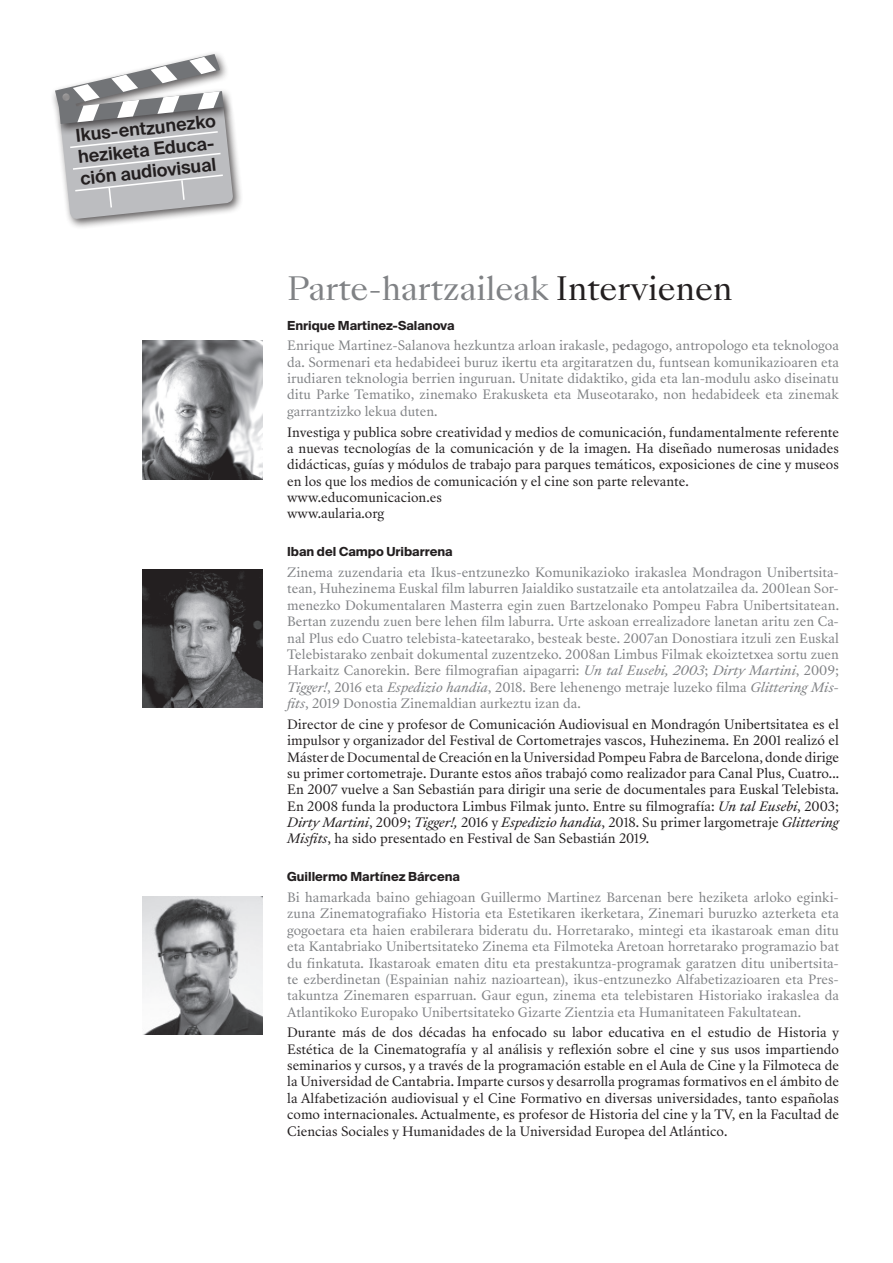
<style>
.page{position:relative;width:893px;height:1263px;background:#fff}
.page>*{position:absolute;margin:0;border:0;box-sizing:border-box;transform-origin:0 0}
.t1{font:31.2px "Sang Bleu Kingdom";color:#808285}
.t2{font:600 17.85px/21.6px "Suisse Intl";color:#231f20}
.A_Texto_corrido{font:12.45px/16.4px "Sang Bleu Republic";color:#808285;text-align:justify}
.A_Texto_corrido-2{font:12.45px/16.4px "Sang Bleu Republic";color:#231f20;text-align:justify}
.A_Texto_corrido-3{font:700 12.45px "Suisse Intl";color:#231f20}
.s1{color:#231f20}
.s2{font-style:italic}
</style>
<div class="page">
<img style="left:143px;top:341px;width:120px;height:138px">
<img style="left:143px;top:569px;width:120px;height:139px">
<img style="left:143px;top:896px;width:120px;height:138px">
<div style="left:56px;top:98px;width:188px;height:132px;background:#231f20;opacity:.75"></div>
<svg style="left:55px;top:54px;width:179px;height:165px"></svg>
<p class="t2" style="left:75px;top:125px;width:142px;rotate:-6deg">Ikus-entzunezko heziketa Educa&shy;ción audiovisual</p>
<p class="t1" style="left:287px;top:267px;width:447px">Parte-hartzaileak <span class="s1">Intervienen</span></p>
<p class="A_Texto_corrido-3" style="left:287px;top:318px;width:169px">Enrique Martinez-Salanova</p>
<p class="A_Texto_corrido" style="left:287px;top:338px;width:553px">Enrique Martinez-Salanova hezkuntza arloan irakasle, pedagogo, antropologo eta teknologoa da. Sormenari eta hedabideei buruz ikertu eta argitaratzen du, funtsean komunikazioaren eta irudiaren teknologia berrien inguruan. Unitate didaktiko, gida eta lan-modulu asko diseinatu ditu Parke Tematiko, zinemako Erakusketa eta Museotarako, non hedabideek eta zinemak garrantzizko lekua duten.</p>
<p class="A_Texto_corrido-2" style="left:287px;top:424px;width:553px">Investiga y publica sobre creatividad y medios de comunicación, fundamentalmente referente a nuevas tecnologías de la comunicación y de la imagen. Ha diseñado numerosas unidades didácticas, guías y módulos de trabajo para parques temáticos, exposiciones de cine y museos en los que los medios de comunicación y el cine son parte relevante.</p>
<p class="A_Texto_corrido-2" style="left:287px;top:490px;width:156px">www.educomunicacion.es</p>
<p class="A_Texto_corrido-2" style="left:287px;top:506px;width:99px">www.aularia.org</p>
<p class="A_Texto_corrido-3" style="left:287px;top:545px;width:167px">Iban del Campo Uribarrena</p>
<p class="A_Texto_corrido" style="left:287px;top:565px;width:553px">Zinema zuzendaria eta Ikus-entzunezko Komunikazioko irakaslea Mondragon Unibertsita&shy;tean, Huhezinema Euskal film laburren Jaialdiko sustatzaile eta antolatzailea da. 2001ean Sor&shy;menezko Dokumentalaren Masterra egin zuen Bartzelonako Pompeu Fabra Unibertsitatean.<br>Bertan zuzendu zuen bere lehen film laburra. Urte askoan errealizadore lanetan aritu zen Ca&shy;nal Plus edo Cuatro telebista-kateetarako, besteak beste. 2007an Donostiara itzuli zen Euskal Telebistarako zenbait dokumental zuzentzeko. 2008an Limbus Filmak ekoiztetxea sortu zuen Harkaitz Canorekin. Bere filmografian aipagarri: <span class="s2">Un tal Eusebi, 2003</span>; <span class="s2">Dirty Martini</span>, 2009; <span class="s2">Tigger!</span>, 2016 eta <span class="s2">Espedizio handia</span>, 2018. Bere lehenengo metraje luzeko filma <span class="s2">Glittering Mis&shy;fits</span>, 2019 Donostia Zinemaldian aurkeztu izan da.</p>
<p class="A_Texto_corrido-2" style="left:287px;top:716px;width:553px">Director de cine y profesor de Comunicación Audiovisual en Mondragón Unibertsitatea es el impulsor y organizador del Festival de Cortometrajes vascos, Huhezinema. En 2001 realizó el Máster de Documental de Creación en la Universidad Pompeu Fabra de Barcelona, donde dirige su primer cortometraje. Durante estos años trabajó como realizador para Canal Plus, Cuatro...<br>En 2007 vuelve a San Sebastián para dirigir una serie de documentales para Euskal Telebista.<br>En 2008 funda la productora Limbus Filmak junto. Entre su filmografía: <span class="s2">Un tal Eusebi</span>, 2003; <span class="s2">Dirty Martini</span>, 2009; <span class="s2">Tigger!,</span> 2016 y <span class="s2">Espedizio handia</span>, 2018. Su primer largometraje <span class="s2">Glittering Misfits</span>, ha sido presentado en Festival de San Sebastián 2019.</p>
<p class="A_Texto_corrido-3" style="left:287px;top:870px;width:174px">Guillermo Martínez Bárcena</p>
<p class="A_Texto_corrido" style="left:287px;top:889px;width:553px">Bi hamarkada baino gehiagoan Guillermo Martinez Barcenan bere heziketa arloko eginki&shy;zuna Zinematografiako Historia eta Estetikaren ikerketara, Zinemari buruzko azterketa eta gogoetara eta haien erabilerara bideratu du. Horretarako, mintegi eta ikastaroak eman ditu eta Kantabriako Unibertsitateko Zinema eta Filmoteka Aretoan horretarako programazio bat du finkatuta. Ikastaroak ematen ditu eta prestakuntza-programak garatzen ditu unibertsita&shy;te ezberdinetan (Espainian nahiz nazioartean), ikus-entzunezko Alfabetizazioaren eta Pres&shy;takuntza Zinemaren esparruan. Gaur egun, zinema eta telebistaren Historiako irakaslea da Atlantikoko Europako Unibertsitateko Gizarte Zientzia eta Humanitateen Fakultatean.</p>
<p class="A_Texto_corrido-2" style="left:287px;top:1025px;width:554px">Durante más de dos décadas ha enfocado su labor educativa en el estudio de Historia y Estética de la Cinematografía y al análisis y reflexión sobre el cine y sus usos impartiendo seminarios y cursos, y a través de la programación estable en el Aula de Cine y la Filmoteca de la Universidad de Cantabria. Imparte cursos y desarrolla programas formativos en el ámbito de la Alfabetización audiovisual y el Cine Formativo en diversas universidades, tanto españolas como internacionales. Actualmente, es profesor de Historia del cine y la TV, en la Facultad de Ciencias Sociales y Humanidades de la Universidad Europea del Atlántico.</p>
</div>
